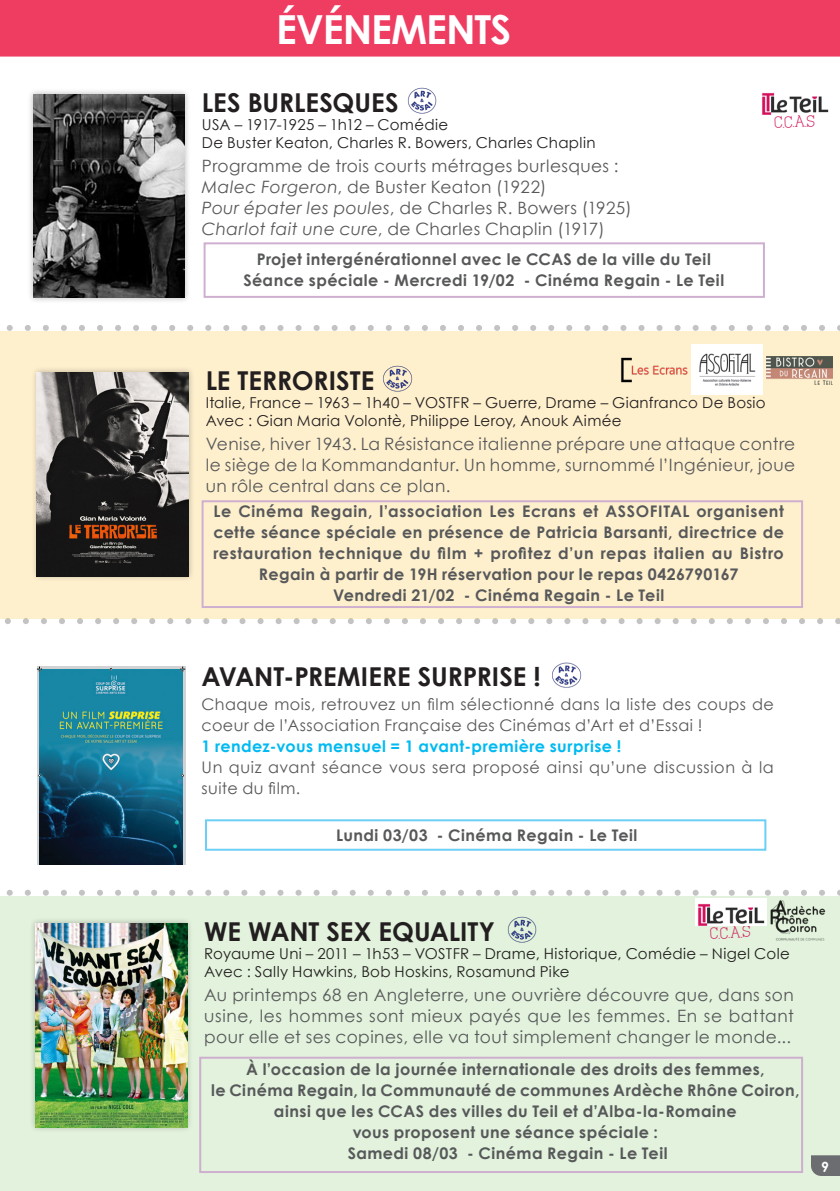
<style>
.page{position:relative;width:840px;height:1191px;background:#fff}
.page>*{position:absolute;margin:0;border:0;box-sizing:border-box;transform-origin:0 0}
.cartouche_film{font:700 40px "Century Gothic";letter-spacing:-.025em;color:#fff}
.courant{font:700 26px "Century Gothic";letter-spacing:-.005em;color:#231f20}
.courant-2{font:17px/21px "Century Gothic";letter-spacing:.025em;color:#57585a;text-align:justify}
.t1{font:16.6px "Cabo Slab";color:#d02163}
.courant-3{font:700 16px/21px "Century Gothic";letter-spacing:.03em;color:#57585a;text-align:center}
.courant-4{font:16px/21px "Century Gothic";letter-spacing:.03em;color:#57585a}
.courant-5{font:700 16px "Century Gothic";letter-spacing:.025em;color:#00baf1}
.courant-6{font:15px "Century Gothic";letter-spacing:.02em;color:#231f20}
.t2{font:700 14px "Century Gothic";color:#fff}
.s1{font-style:italic}
</style>
<div class="page">
<div style="left:0;top:895px;width:839px;height:296px;background:#e2f2dc"></div>
<div style="left:0;top:331px;width:839px;height:287px;background:#fef0cd"></div>
<svg style="left:811px;top:1155px;width:28px;height:21px"></svg>
<div style="left:0;top:0;width:839px;height:57px;background:#ef3d62"></div>
<div style="left:205px;top:819px;width:561px;height:31px;border:2px solid #6bcff6"></div>
<div style="left:37px;top:666px;width:148px;height:198px;background:linear-gradient(to right,#cfd0d2,#cfd0d2)"></div>
<img style="left:39px;top:669px;width:143px;height:195px">
<svg style="left:37px;top:666px;width:5px;height:5px"></svg>
<svg style="left:180px;top:666px;width:5px;height:5px"></svg>
<img style="left:552px;top:662px;width:30px;height:26px">
<svg style="left:8px;top:618px;width:832px;height:6px"></svg>
<div style="left:31px;top:366px;width:164px;height:216px;background:#231f20;opacity:.3"></div>
<img style="left:37px;top:372px;width:151px;height:204px">
<img style="left:383px;top:365px;width:30px;height:27px">
<div style="left:27px;top:88px;width:164px;height:216px;background:#231f20;opacity:.3"></div>
<img style="left:33px;top:94px;width:152px;height:204px">
<img style="left:407px;top:87px;width:30px;height:27px">
<svg style="left:6px;top:325px;width:834px;height:6px"></svg>
<svg style="left:6px;top:889px;width:834px;height:6px"></svg>
<div style="left:29px;top:917px;width:164px;height:216px;background:#231f20;opacity:.3"></div>
<img style="left:35px;top:923px;width:152px;height:204px">
<img style="left:507px;top:916px;width:30px;height:27px">
<div style="left:199px;top:1056px;width:603px;height:117px;border:2px solid #cfafd0"></div>
<div style="left:201px;top:500px;width:601px;height:108px;border:2px solid #cfafd0"></div>
<div style="left:203px;top:242px;width:561px;height:56px;border:2px solid #cfafd0"></div>
<img style="left:762px;top:92px;width:67px;height:22px">
<img style="left:621px;top:357px;width:67px;height:26px">
<img style="left:691px;top:344px;width:71px;height:50px">
<img style="left:766px;top:356px;width:66px;height:28px">
<img style="left:695px;top:898px;width:70px;height:27px">
<img style="left:765px;top:895px;width:64px;height:46px">
<p class="cartouche_film" style="left:276px;top:-1px;width:236px">ÉVÉNEMENTS</p>
<p class="courant" style="left:202px;top:83px;width:198px">LES BURLESQUES</p>
<p class="courant-6" style="left:202px;top:114px;width:247px">USA – 1917-1925 – 1h12 – Comédie</p>
<p class="courant-6" style="left:202px;top:132px;width:395px">De Buster Keaton, Charles R. Bowers, Charles Chaplin</p>
<p class="courant-2" style="left:202px;top:155px;width:418px">Programme de trois courts métrages burlesques :</p>
<p class="courant-2" style="left:202px;top:176px;width:346px"><span class="s1">Malec Forgeron</span>, de Buster Keaton (1922)</p>
<p class="courant-2" style="left:202px;top:197px;width:431px"><span class="s1">Pour épater les poules</span>, de Charles R. Bowers (1925)</p>
<p class="courant-2" style="left:202px;top:218px;width:404px"><span class="s1">Charlot fait une cure</span>, de Charles Chaplin (1917)</p>
<p class="courant-3" style="left:256px;top:247px;width:455px">Projet intergénérationnel avec le CCAS de la ville du Teil</p>
<p class="courant-3" style="left:243px;top:268px;width:482px">Séance spéciale - Mercredi 19/02 - Cinéma Regain - Le Teil</p>
<p class="t1" style="left:773px;top:114px;width:42px;rotate:-3deg">C.C.A.S</p>
<p class="courant" style="left:206px;top:361px;width:170px">LE TERRORISTE</p>
<p class="courant-6" style="left:206px;top:392px;width:561px">Italie, France – 1963 – 1h40 – VOSTFR – Guerre, Drame – Gianfranco De Bosio</p>
<p class="courant-6" style="left:206px;top:410px;width:417px">Avec : Gian Maria Volontè, Philippe Leroy, Anouk Aimée</p>
<p class="courant-2" style="left:206px;top:433px;width:590px">Venise, hiver 1943. La Résistance italienne prépare une attaque contre le siège de la Kommandantur. Un homme, surnommé l’Ingénieur, joue un rôle central dans ce plan.</p>
<p class="courant-3" style="left:213px;top:500px;width:571px">Le Cinéma Regain, l’association Les Ecrans et ASSOFITAL organisent cette séance spéciale en présence de Patricia Barsanti, directrice de restauration technique du film + profitez d’un repas italien au Bistro Regain à partir de 19H réservation pour le repas 0426790167</p>
<p class="courant-3" style="left:333px;top:584px;width:332px">Vendredi 21/02 - Cinéma Regain - Le Teil</p>
<p class="courant" style="left:201px;top:656px;width:340px">AVANT-PREMIERE SURPRISE !</p>
<p class="courant-4" style="left:201px;top:694px;width:573px">Chaque mois, retrouvez un film sélectionné dans la liste des coups de coeur de l’Association Française des Cinémas d’Art et d’Essai !</p>
<p class="courant-5" style="left:201px;top:734px;width:421px">1 rendez-vous mensuel = 1 avant-première surprise !</p>
<p class="courant-4" style="left:201px;top:757px;width:573px">Un quiz avant séance vous sera proposé ainsi qu’une discussion à la suite du film.</p>
<p class="courant-3" style="left:336px;top:823px;width:303px">Lundi 03/03 - Cinéma Regain - Le Teil</p>
<p class="courant" style="left:204px;top:912px;width:292px">WE WANT SEX EQUALITY</p>
<p class="courant-6" style="left:204px;top:943px;width:586px">Royaume Uni – 2011 – 1h53 – VOSTFR – Drame, Historique, Comédie – Nigel Cole</p>
<p class="courant-6" style="left:204px;top:961px;width:366px">Avec : Sally Hawkins, Bob Hoskins, Rosamund Pike</p>
<p class="courant-2" style="left:204px;top:984px;width:590px">Au printemps 68 en Angleterre, une ouvrière découvre que, dans son usine, les hommes sont mieux payés que les femmes. En se battant pour elle et ses copines, elle va tout simplement changer le monde...</p>
<p class="courant-3" style="left:246px;top:1058px;width:519px">À l’occasion de la journée internationale des droits des femmes,</p>
<p class="courant-3" style="left:211px;top:1079px;width:589px">le Cinéma Regain, la Communauté de communes Ardèche Rhône Coiron,</p>
<p class="courant-3" style="left:274px;top:1100px;width:464px">ainsi que les CCAS des villes du Teil et d’Alba-la-Romaine</p>
<p class="courant-3" style="left:352px;top:1121px;width:307px">vous proposent une séance spéciale :</p>
<p class="courant-3" style="left:347px;top:1142px;width:321px">Samedi 08/03 - Cinéma Regain - Le Teil</p>
<p class="t1" style="left:709px;top:924px;width:42px;rotate:-3deg">C.C.A.S</p>
<p class="t2" style="left:820px;top:1156px;width:9px">9</p>
<p class="t2" style="left:817px;top:1160px;width:9px">9</p>
</div>
